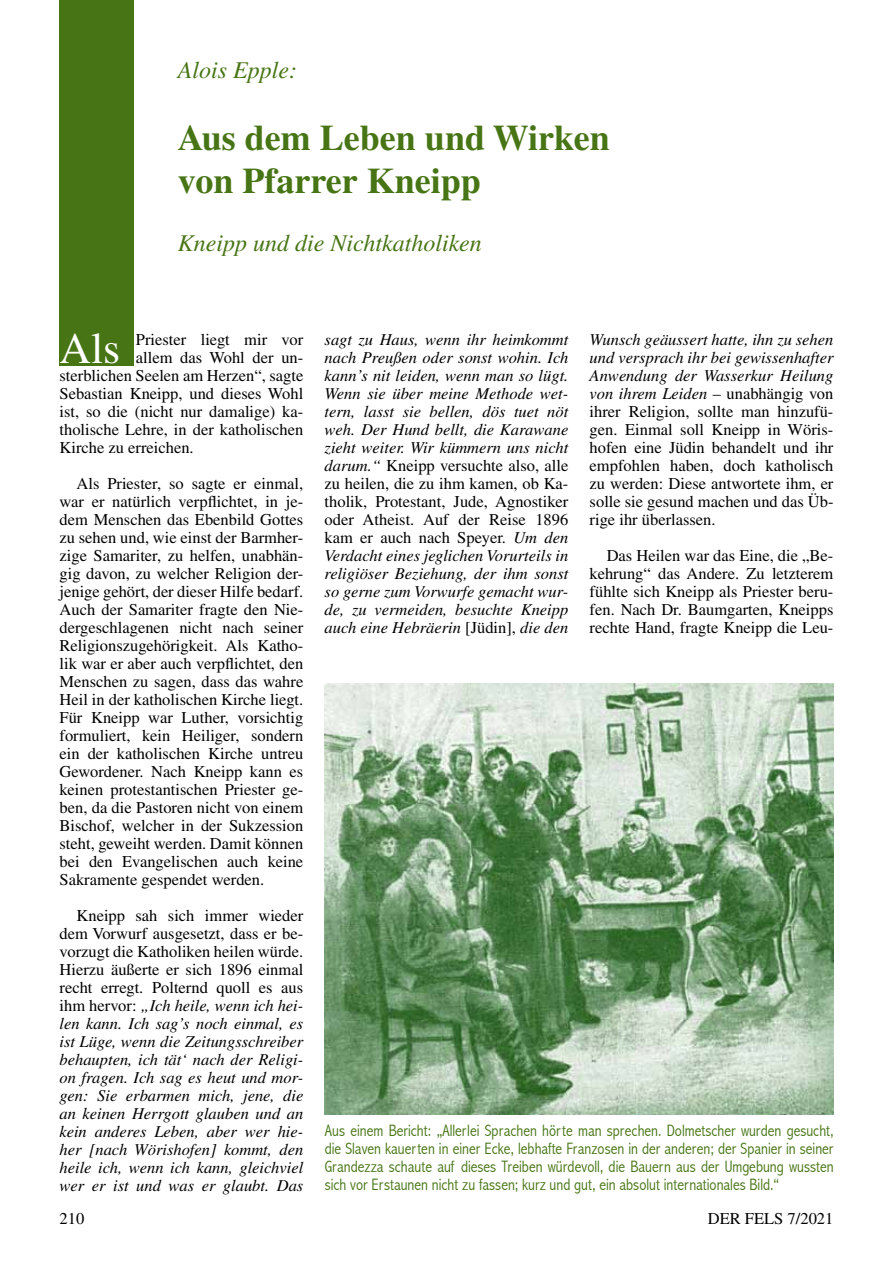
<style>
.page{position:relative;width:893px;height:1263px;background:#fff}
.page>*{position:absolute;margin:0;border:0;box-sizing:border-box;transform-origin:0 0}
.t1{font:43.65px "Times";color:#fff}
.t2{font:700 36px/43.2px "Times";color:#477515}
.t3{font:italic 24px "Times";color:#477515}
.t4{font:16.5px/18px "Times";color:#000;text-align:justify}
.t5{font:italic 16.5px/18px "Times";color:#000;text-align:justify}
.t6{font:300 condensed 16.5px/18px "Abadi";color:#477515;text-align:justify}
.s1{font-style:normal}
.s2{font-style:italic}
</style>
<div class="page">
<div style="left:60px;top:0;width:74px;height:366px;background:#477515"></div>
<img style="left:325px;top:683px;width:509px;height:431px">
<h3 class="t3" style="left:178px;top:57px;width:121px">Alois Epple:</h3>
<h2 class="t2" style="left:178px;top:116px;width:434px">Aus dem Leben und Wirken von Pfarrer Kneipp</h2>
<h3 class="t3" style="left:178px;top:230px;width:306px">Kneipp und die Nichtkatholiken</h3>
<h1 class="t1" style="left:60px;top:323px;width:62px">Als</h1>
<p class="t4" style="left:136px;top:330px;width:169px">Priester liegt mir vor</p>
<p class="t4" style="left:136px;top:348px;width:169px">allem das Wohl der un-</p>
<p class="t4" style="left:60px;top:366px;width:245px">sterblichen Seelen am Herzen“, sagte</p>
<p class="t4" style="left:60px;top:384px;width:245px">Sebastian Kneipp, und dieses Wohl</p>
<p class="t4" style="left:60px;top:402px;width:245px">ist, so die (nicht nur damalige) ka-</p>
<p class="t4" style="left:60px;top:420px;width:245px">tholische Lehre, in der katholischen</p>
<p class="t4" style="left:60px;top:438px;width:136px">Kirche zu erreichen.</p>
<p class="t4" style="left:60px;top:474px;width:245px;text-indent:17px">Als Priester, so sagte er einmal, war er natürlich verpflichtet, in je&shy;dem Menschen das Ebenbild Gottes zu sehen und, wie einst der Barmher&shy;zige Samariter, zu helfen, unabhän&shy;gig davon, zu welcher Religion der&shy;jenige gehört, der dieser Hilfe bedarf.<br>Auch der Samariter fragte den Nie&shy;dergeschlagenen nicht nach seiner Religionszugehörigkeit. Als Katho&shy;lik war er aber auch verpflichtet, den Menschen zu sagen, dass das wahre Heil in der katholischen Kirche liegt.<br>Für Kneipp war Luther, vorsichtig formuliert, kein Heiliger, sondern ein der katholischen Kirche untreu Gewordener. Nach Kneipp kann es keinen protestantischen Priester ge&shy;ben, da die Pastoren nicht von einem Bischof, welcher in der Sukzession steht, geweiht werden. Damit können bei den Evangelischen auch keine Sakramente gespendet werden.</p>
<p class="t5" style="left:60px;top:906px;width:245px;text-indent:17px"><span class="s1">Kneipp sah sich immer wieder dem Vorwurf ausgesetzt, dass er be&shy;vorzugt die Katholiken heilen würde.<br>Hierzu äußerte er sich 1896 einmal recht erregt. Polternd quoll es aus ihm hervor:</span> „Ich heile, wenn ich hei&shy;len kann. Ich sag’s noch einmal, es ist Lüge, wenn die Zeitungsschreiber behaupten, ich tät‘ nach der Religi&shy;on fragen. Ich sag es heut und mor&shy;gen: Sie erbarmen mich, jene, die an keinen Herrgott glauben und an kein anderes Leben, aber wer hie&shy;her [nach Wörishofen] kommt, den heile ich, wenn ich kann, gleichviel wer er ist und was er glaubt. Das</p>
<p class="t5" style="left:325px;top:330px;width:245px">sagt zu Haus, wenn ihr heimkommt nach Preußen oder sonst wohin. Ich kann’s nit leiden, wenn man so lügt.<br>Wenn sie über meine Methode wet&shy;tern, lasst sie bellen, dös tuet nöt weh. Der Hund bellt, die Karawane zieht weiter. Wir kümmern uns nicht darum.“ <span class="s1">Kneipp versuchte also, alle zu heilen, die zu ihm kamen, ob Ka&shy;tholik, Protestant, Jude, Agnostiker oder Atheist. Auf der Reise 1896 kam er auch nach Speyer.</span> Um den Verdacht eines jeglichen Vorurteils in religiöser Beziehung, der ihm sonst so gerne zum Vorwurfe gemacht wur&shy;de, zu vermeiden, besuchte Kneipp auch eine Hebräerin <span class="s1">[Jüdin],</span> die den</p>
<p class="t4" style="left:590px;top:330px;width:245px"><span class="s2">Wunsch geäussert hatte, ihn zu sehen und versprach ihr bei gewissenhafter Anwendung der Wasserkur Heilung von ihrem Leiden</span> – unabhängig von ihrer Religion, sollte man hinzufü&shy;gen. Einmal soll Kneipp in Wöris&shy;hofen eine Jüdin behandelt und ihr empfohlen haben, doch katholisch zu werden: Diese antwortete ihm, er solle sie gesund machen und das Üb&shy;rige ihr überlassen.</p>
<p class="t4" style="left:590px;top:546px;width:245px;text-indent:17px">Das Heilen war das Eine, die „Be&shy;kehrung“ das Andere. Zu letzterem fühlte sich Kneipp als Priester beru&shy;fen. Nach Dr. Baumgarten, Kneipps rechte Hand, fragte Kneipp die Leu-</p>
<p class="t6" style="left:325px;top:1121px;width:510px">Aus einem Bericht: „Allerlei Sprachen hörte man sprechen. Dolmetscher wurden gesucht, die Slaven kauerten in einer Ecke, lebhafte Franzosen in der anderen; der Spanier in seiner Grandezza schaute auf dieses Treiben würdevoll, die Bauern aus der Umgebung wussten sich vor Erstaunen nicht zu fassen; kurz und gut, ein absolut internationales Bild.“</p>
<p class="t4" style="left:60px;top:1209px;width:26px">210</p>
<p class="t4" style="left:708px;top:1209px;width:127px">DER FELS 7/2021</p>
</div>
